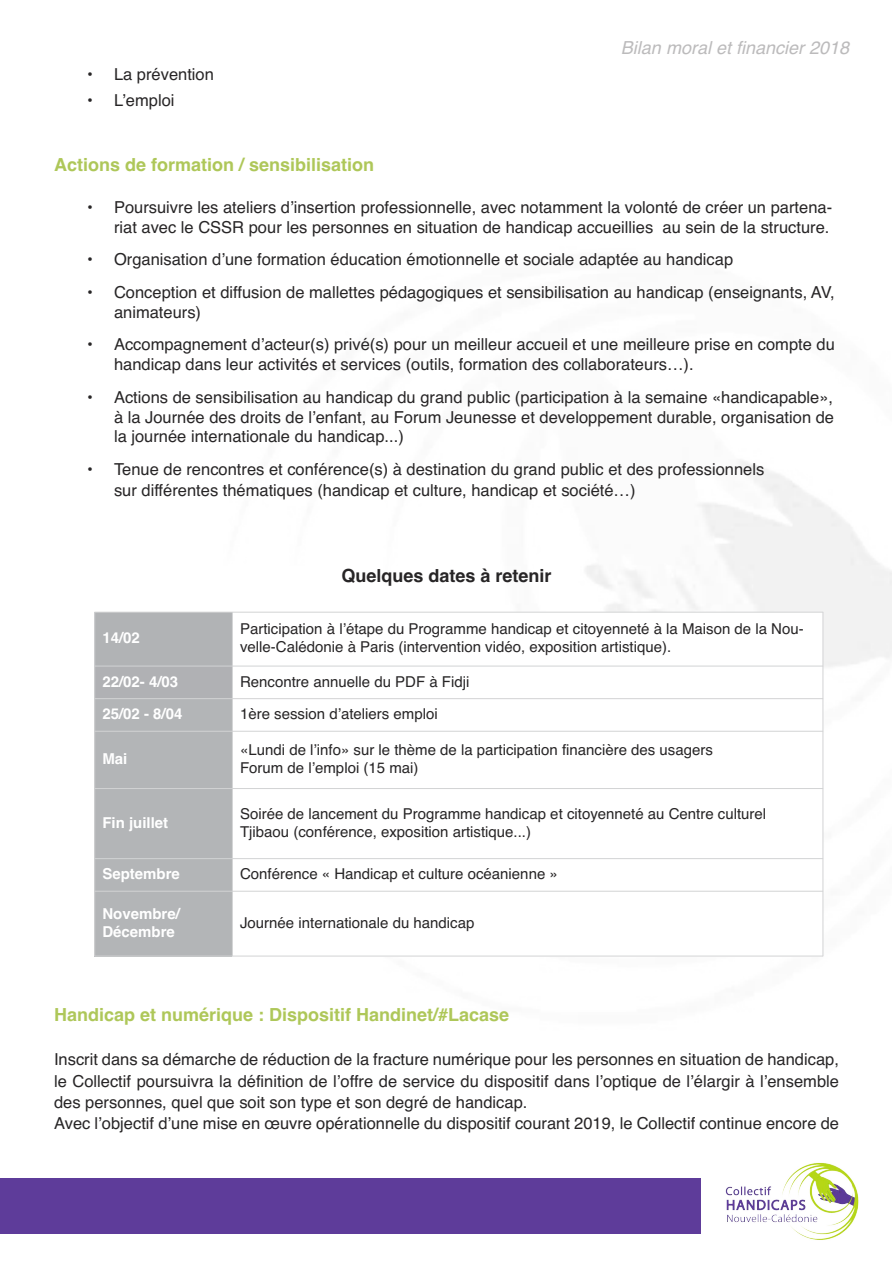
<style>
.page{position:relative;width:893px;height:1263px;background:#fff}
.page>*{position:absolute;margin:0;border:0;box-sizing:border-box;transform-origin:0 0}
.t1{font:700 18px "Helvetica";color:#aec759}
.t2{font:italic 18px "Helvetica";color:#bcbbbc}
.t3{font:700 18px "Helvetica";color:#272526}
.t4{font:16.5px/19.8px "Helvetica";color:#272526}
.t5{font:15px/18px "Helvetica";color:#272526}
.t6{font:700 15px/18px "Helvetica";color:#fff}
</style>
<div class="page">
<div style="left:94px;top:612px;width:138px;height:54px;background:#b1b3b5"></div>
<div style="left:94px;top:666px;width:138px;height:33px;background:#b0b1b4"></div>
<div style="left:94px;top:699px;width:138px;height:32px;background:#b3b5b7"></div>
<div style="left:94px;top:731px;width:138px;height:57px;background:#b3b5b7"></div>
<div style="left:94px;top:788px;width:138px;height:71px;background:#b3b5b7"></div>
<div style="left:94px;top:859px;width:138px;height:32px;background:#b3b5b7"></div>
<div style="left:94px;top:891px;width:138px;height:65px;background:#b3b5b7"></div>
<hr style="left:94px;top:612px;width:1px;height:344px;background:#d2d3d4">
<hr style="left:232px;top:612px;width:1px;height:344px;background:#d2d3d4">
<hr style="left:823px;top:612px;width:1px;height:344px;background:#d2d3d4">
<hr style="left:94px;top:612px;width:729px;height:1px;background:#d2d3d4">
<hr style="left:94px;top:666px;width:729px;height:1px;background:#d2d3d4">
<hr style="left:94px;top:698px;width:729px;height:1px;background:#d2d3d4">
<hr style="left:94px;top:731px;width:729px;height:1px;background:#d2d3d4">
<hr style="left:94px;top:788px;width:729px;height:1px;background:#d2d3d4">
<hr style="left:94px;top:858px;width:729px;height:1px;background:#d2d3d4">
<hr style="left:94px;top:891px;width:729px;height:1px;background:#d2d3d4">
<hr style="left:94px;top:956px;width:729px;height:1px;background:#d2d3d4">
<img style="left:725px;top:1162px;width:134px;height:78px">
<div style="left:0;top:1178px;width:701px;height:56px;background:#5e3c9a"></div>
<p class="t4" style="left:87px;top:65px;width:128px">• La prévention</p>
<p class="t4" style="left:87px;top:91px;width:89px">• L’emploi</p>
<p class="t2" style="left:621px;top:37px;width:230px">Bilan moral et financier 2018</p>
<p class="t1" style="left:54px;top:154px;width:322px">Actions de formation / sensibilisation</p>
<p class="t4" style="left:87px;top:198px;width:747px;text-align:right">• Poursuivre les ateliers d’insertion professionnelle, avec notamment la volonté de créer un partena&shy;riat avec le CSSR pour les personnes en situation de handicap accueillies au sein de la structure.</p>
<p class="t4" style="left:87px;top:250px;width:648px">• Organisation d’une formation éducation émotionnelle et sociale adaptée au handicap</p>
<p class="t4" style="left:114px;top:282px;width:722px;text-indent:-27px">• Conception et diffusion de mallettes pédagogiques et sensibilisation au handicap (enseignants, AV, animateurs)</p>
<p class="t4" style="left:114px;top:335px;width:722px;text-indent:-27px">• Accompagnement d’acteur(s) privé(s) pour un meilleur accueil et une meilleure prise en compte du handicap dans leur activités et services (outils, formation des collaborateurs…).</p>
<p class="t4" style="left:114px;top:387px;width:722px;text-align:justify;text-indent:-27px">• Actions de sensibilisation au handicap du grand public (participation à la semaine «handicapable», à la Journée des droits de l’enfant, au Forum Jeunesse et developpement durable, organisation de la journée internationale du handicap...)</p>
<p class="t4" style="left:114px;top:459px;width:652px;line-height:21px;text-indent:-27px">• Tenue de rencontres et conférence(s) à destination du grand public et des professionnels sur différentes thématiques (handicap et culture, handicap et société…)</p>
<p class="t3" style="left:341px;top:565px;width:212px">Quelques dates à retenir</p>
<p class="t6" style="left:102px;top:629px;width:39px">14/02</p>
<p class="t5" style="left:240px;top:620px;width:565px">Participation à l’étape du Programme handicap et citoyenneté à la Maison de la Nou&shy;velle-Calédonie à Paris (intervention vidéo, exposition artistique).</p>
<p class="t6" style="left:102px;top:672px;width:77px">22/02- 4/03</p>
<p class="t5" style="left:240px;top:672px;width:231px">Rencontre annuelle du PDF à Fidji</p>
<p class="t6" style="left:102px;top:705px;width:82px">25/02 - 8/04</p>
<p class="t5" style="left:240px;top:705px;width:199px">1ère session d’ateliers emploi</p>
<p class="t6" style="left:102px;top:750px;width:27px">Mai</p>
<p class="t5" style="left:240px;top:741px;width:474px">«Lundi de l’info» sur le thème de la participation financière des usagers<br>Forum de l’emploi (15 mai)</p>
<p class="t6" style="left:102px;top:814px;width:67px">Fin juillet</p>
<p class="t5" style="left:240px;top:805px;width:528px">Soirée de lancement du Programme handicap et citoyenneté au Centre culturel<br>Tjibaou (conférence, exposition artistique...)</p>
<p class="t6" style="left:102px;top:865px;width:79px">Septembre</p>
<p class="t5" style="left:240px;top:865px;width:319px">Conférence « Handicap et culture océanienne »</p>
<p class="t6" style="left:102px;top:905px;width:79px">Novembre/<br>Décembre</p>
<p class="t5" style="left:240px;top:914px;width:236px">Journée internationale du handicap</p>
<p class="t1" style="left:54px;top:1004px;width:457px">Handicap et numérique : Dispositif Handinet/#Lacase</p>
<p class="t4" style="left:54px;top:1049px;width:787px;line-height:21.3px">Inscrit dans sa démarche de réduction de la fracture numérique pour les personnes en situation de handicap, le Collectif poursuivra la définition de l’offre de service du dispositif dans l’optique de l’élargir à l’ensemble des personnes, quel que soit son type et son degré de handicap.<br>Avec l’objectif d’une mise en œuvre opérationnelle du dispositif courant 2019, le Collectif continue encore de</p>
</div>
